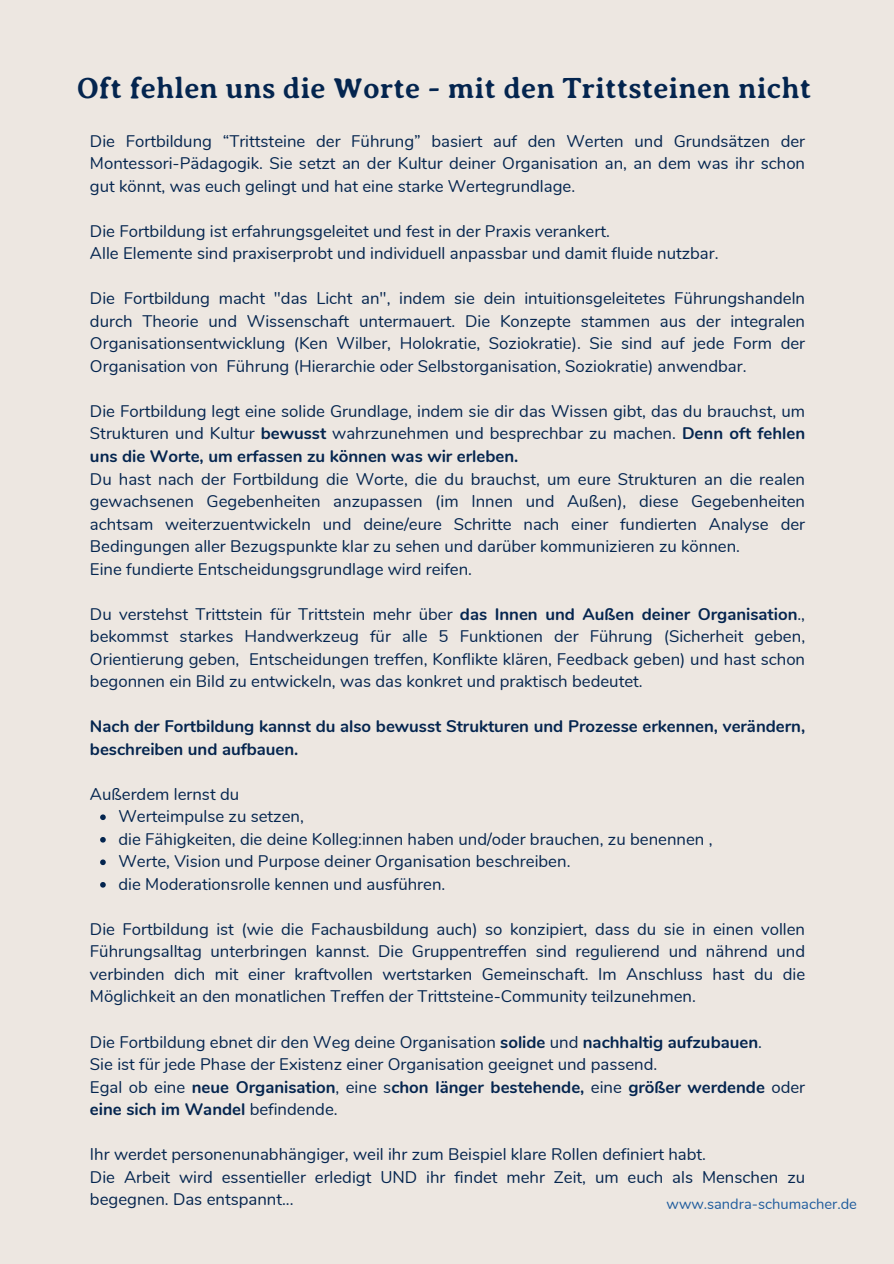
<style>
.page{position:relative;width:894px;height:1264px;background:#fff}
.page>*{position:absolute;margin:0;border:0;box-sizing:border-box;transform-origin:0 0}
.t1{font:700 29.55px "Averia Serif Libre";color:#04254f}
.t2{font:16.8px/22.5px "Nunito";color:#04254f;text-align:justify}
.t3{font:700 16.8px/22.5px "Nunito";color:#04254f}
.t4{font:14.7px "Nunito";color:#1f5c9d}
.s1{font-weight:700}
</style>
<div class="page">
<div style="left:0;top:0;width:893px;height:1263px;background:#ede7e1"></div>
<svg style="left:100px;top:814px;width:6px;height:6px"></svg>
<svg style="left:100px;top:837px;width:6px;height:5px"></svg>
<svg style="left:100px;top:859px;width:6px;height:6px"></svg>
<svg style="left:100px;top:882px;width:6px;height:5px"></svg>
<h1 class="t1" style="left:77px;top:72px;width:735px">Oft fehlen uns die Worte - mit den Trittsteinen nicht</h1>
<p class="t2" style="left:90px;top:129px;width:716px">Die Fortbildung “Trittsteine der Führung” basiert auf den Werten und Grundsätzen der Montessori-Pädagogik. Sie setzt an der Kultur deiner Organisation an, an dem was ihr schon gut könnt, was euch gelingt und hat eine starke Wertegrundlage.</p>
<p class="t2" style="left:90px;top:219px;width:630px">Die Fortbildung ist erfahrungsgeleitet und fest in der Praxis verankert.<br>Alle Elemente sind praxiserprobt und individuell anpassbar und damit fluide nutzbar.</p>
<p class="t2" style="left:90px;top:286px;width:716px">Die Fortbildung macht "das Licht an", indem sie dein intuitionsgeleitetes Führungshandeln durch Theorie und Wissenschaft untermauert. Die Konzepte stammen aus der integralen Organisationsentwicklung (Ken Wilber, Holokratie, Soziokratie). Sie sind auf jede Form der Organisation von Führung (Hierarchie oder Selbstorganisation, Soziokratie) anwendbar.</p>
<p class="t2" style="left:90px;top:399px;width:716px">Die Fortbildung legt eine solide Grundlage, indem sie dir das Wissen gibt, das du brauchst, um Strukturen und Kultur <span class="s1">bewusst</span> wahrzunehmen und besprechbar zu machen. <span class="s1">Denn oft fehlen uns die Worte, um erfassen zu können was wir erleben.</span></p>
<p class="t2" style="left:90px;top:466px;width:716px;text-align:left">Du hast nach der Fortbildung die Worte, die du brauchst, um eure Strukturen an die realen gewachsenen Gegebenheiten anzupassen (im Innen und Außen), diese Gegebenheiten achtsam weiterzuentwickeln und deine/eure Schritte nach einer fundierten Analyse der Bedingungen aller Bezugspunkte klar zu sehen und darüber kommunizieren zu können.<br>Eine fundierte Entscheidungsgrundlage wird reifen.</p>
<p class="t2" style="left:90px;top:601px;width:716px">Du verstehst Trittstein für Trittstein mehr über <span class="s1">das Innen und Außen deiner Organisation</span>., bekommst starkes Handwerkzeug für alle 5 Funktionen der Führung (Sicherheit geben, Orientierung geben, Entscheidungen treffen, Konflikte klären, Feedback geben) und hast schon begonnen ein Bild zu entwickeln, was das konkret und praktisch bedeutet.</p>
<p class="t3" style="left:90px;top:714px;width:716px">Nach der Fortbildung kannst du also bewusst Strukturen und Prozesse erkennen, verändern, beschreiben und aufbauen.</p>
<p class="t2" style="left:118px;top:781px;width:595px;text-align:left;text-indent:-28px">Außerdem lernst du<br>Werteimpulse zu setzen,<br>die Fähigkeiten, die deine Kolleg:innen haben und/oder brauchen, zu benennen , Werte, Vision und Purpose deiner Organisation beschreiben.<br>die Moderationsrolle kennen und ausführen.</p>
<p class="t2" style="left:90px;top:916px;width:716px">Die Fortbildung ist (wie die Fachausbildung auch) so konzipiert, dass du sie in einen vollen Führungsalltag unterbringen kannst. Die Gruppentreffen sind regulierend und nährend und verbinden dich mit einer kraftvollen wertstarken Gemeinschaft. Im Anschluss hast du die Möglichkeit an den monatlichen Treffen der Trittsteine-Community teilzunehmen.</p>
<p class="t2" style="left:90px;top:1029px;width:716px;text-align:left">Die Fortbildung ebnet dir den Weg deine Organisation <span class="s1">solide</span> und <span class="s1">nachhaltig aufzubauen</span>.<br>Sie ist für jede Phase der Existenz einer Organisation geeignet und passend.<br>Egal ob eine <span class="s1">neue Organisation</span>, eine s<span class="s1">chon länger bestehende,</span> eine <span class="s1">größer werdende</span> oder <span class="s1">eine sich im Wandel</span> befindende.</p>
<p class="t2" style="left:90px;top:1142px;width:716px;text-align:left">Ihr werdet personenunabhängiger, weil ihr zum Beispiel klare Rollen definiert habt.<br>Die Arbeit wird essentieller erledigt UND ihr findet mehr Zeit, um euch als Menschen zu begegnen. Das entspannt...</p>
<p class="t4" style="left:666px;top:1192px;width:192px">www.sandra-schumacher.de</p>
</div>
